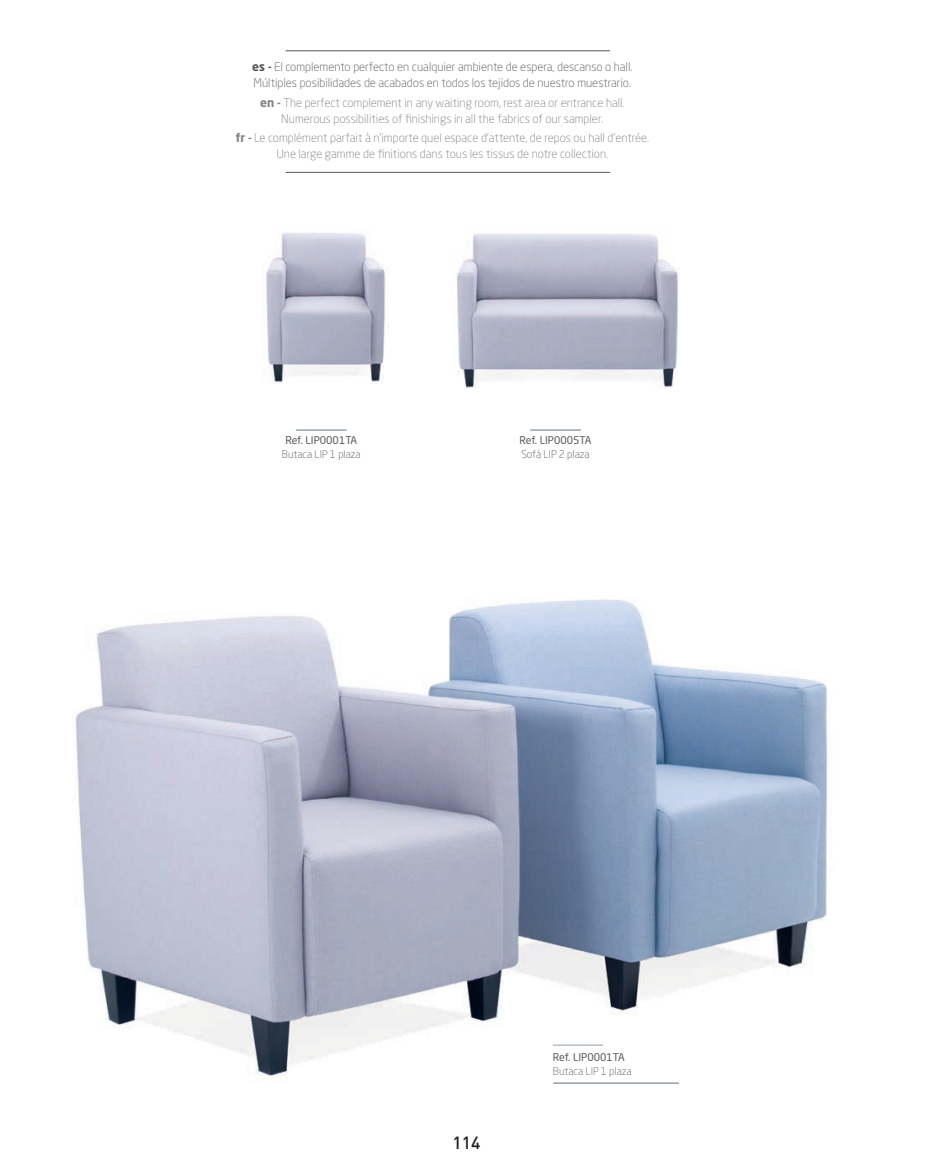
<style>
.page{position:relative;width:933px;height:1166px;background:#fff}
.page>*{position:absolute;margin:0;border:0;box-sizing:border-box;transform-origin:0 0}
.t1{font:500 17.5px "DIN";color:#231f20}
.t2{font:300 11.72px/16.3px "Neo Sans Std";color:#808285;text-align:center}
.t3{font:300 11.72px/16.3px "Neo Sans Std";color:#57585a}
.t4{font:300 10.5px "Neo Sans Std";color:#57585a}
.t5{font:10.5px "Neo Sans Std";color:#57585a}
.s1{font-weight:700}
</style>
<div class="page">
<img style="left:73px;top:599px;width:755px;height:485px">
<hr style="left:553px;top:1045px;width:50px;height:1px;background:#90a0aa">
<hr style="left:553px;top:1082px;width:125px;height:2px;background:#90a0aa">
<hr style="left:296px;top:429px;width:50px;height:2px;background:#90a0aa">
<img style="left:456px;top:234px;width:223px;height:154px">
<img style="left:266px;top:232px;width:120px;height:152px">
<hr style="left:286px;top:172px;width:324px;height:1px;background:#57585a">
<hr style="left:286px;top:50px;width:324px;height:1px;background:#57585a">
<hr style="left:531px;top:429px;width:49px;height:2px;background:#90a0aa">
<p class="t3" style="left:252px;top:59px;width:382px"><span class="s1">es -</span> El complemento perfecto en cualquier ambiente de espera, descanso o hall.<br>Múltiples posibilidades de acabados en todos los tejidos de nuestro muestrario.</p>
<p class="t2" style="left:260px;top:94px;width:366px"><span class="s1">en -</span> The perfect complement in any waiting room, rest area or entrance hall.<br>Numerous possibilities of -nishings in all the fabrics of our sampler.</p>
<p class="t2" style="left:235px;top:129px;width:415px"><span class="s1">fr -</span> Le complément parfait à n’importe quel espace d’attente, de repos ou hall d’entrée.<br>Une large gamme de -nitions dans tous les tissus de notre collection.</p>
<p class="t5" style="left:285px;top:434px;width:73px">Ref. LIP0001TA</p>
<p class="t4" style="left:282px;top:448px;width:80px">Butaca LIP 1 plaza</p>
<p class="t5" style="left:519px;top:434px;width:73px">Ref. LIP0005TA</p>
<p class="t4" style="left:521px;top:448px;width:70px">Sofá LIP 2 plaza</p>
<h1 class="t1" style="left:452px;top:1131px;width:29px">114</h1>
<p class="t5" style="left:553px;top:1050px;width:73px">Ref. LIP0001TA</p>
<p class="t4" style="left:553px;top:1065px;width:80px">Butaca LIP 1 plaza</p>
</div>
